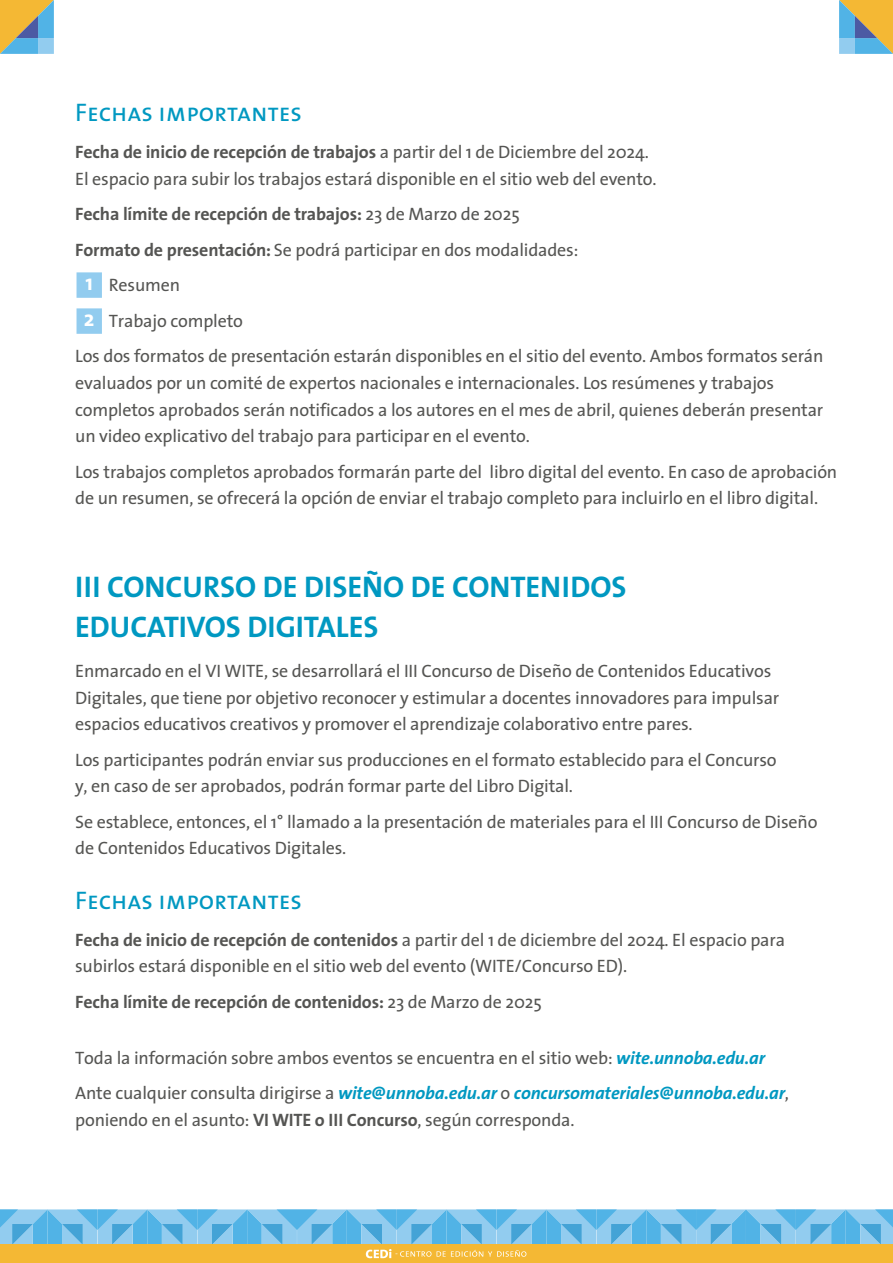
<style>
.page{position:relative;width:893px;height:1263px;background:#fff}
.page>*{position:absolute;margin:0;border:0;box-sizing:border-box;transform-origin:0 0}
.t1{font:700 30px/40.8px "The Sans";color:#0098c1}
.t2{font:25.5px "The Sans Regular Caps";color:#0098c1}
.t3{font:700 22.2px/36px "The Sans";color:#fff}
.t4{font:18px/26.5px "The Sans";letter-spacing:-.01em;color:#555553}
.t5{font:700 18px "The Sans";letter-spacing:-.01em;color:#555553}
.s1{font-weight:700}
.s2{font-weight:400}
.s3{font-weight:700;font-style:italic;color:#0098c1}
</style>
<div class="page">
<svg style="left:0;top:1209px;width:893px;height:54px;background:#a0bdaa"></svg>
<svg style="left:839px;top:0;width:54px;height:54px;background:#a8b089"></svg>
<svg style="left:0;top:0;width:54px;height:54px;background:#a8b089"></svg>
<svg style="left:77px;top:272px;width:25px;height:26px"></svg>
<svg style="left:77px;top:308px;width:25px;height:26px"></svg>
<h2 class="t2" style="left:75px;top:98px;width:228px">Fechas importantes</h2>
<p class="t4" style="left:75px;top:139px;width:583px"><span class="s1">Fecha de inicio de recepción de trabajos</span> a partir del 1 de Diciembre del 2024.<br>El espacio para subir los trabajos estará disponible en el sitio web del evento.</p>
<p class="t5" style="left:75px;top:199px;width:446px">Fecha límite de recepción de trabajos: <span class="s2">23 de Marzo de 2025</span></p>
<p class="t4" style="left:75px;top:237px;width:505px"><span class="s1">Formato de presentación:</span> Se podrá participar en dos modalidades:</p>
<p class="t4" style="left:109px;top:273px;width:73px">Resumen</p>
<p class="t4" style="left:109px;top:308px;width:136px">Trabajo completo</p>
<p class="t4" style="left:75px;top:344px;width:750px">Los dos formatos de presentación estarán disponibles en el sitio del evento. Ambos formatos serán</p>
<p class="t4" style="left:75px;top:370px;width:750px">evaluados por un comité de expertos nacionales e internacionales. Los resúmenes y trabajos completos aprobados serán notificados a los autores en el mes de abril, quienes deberán presentar un video explicativo del trabajo para participar en el evento.</p>
<p class="t4" style="left:75px;top:459px;width:764px">Los trabajos completos aprobados formarán parte del libro digital del evento. En caso de aprobación de un resumen, se ofrecerá la opción de enviar el trabajo completo para incluirlo en el libro digital.</p>
<p class="t3" style="left:84px;top:264px;width:12px">1<br>2</p>
<h1 class="t1" style="left:75px;top:565px;width:553px">III CONCURSO DE DISEÑO DE CONTENIDOS<br>EDUCATIVOS DIGITALES</h1>
<p class="t4" style="left:75px;top:658px;width:706px">Enmarcado en el VI WITE, se desarrollará el III Concurso de Diseño de Contenidos Educativos<br>Digitales, que tiene por objetivo reconocer y estimular a docentes innovadores para impulsar espacios educativos creativos y promover el aprendizaje colaborativo entre pares.</p>
<p class="t4" style="left:75px;top:747px;width:703px">Los participantes podrán enviar sus producciones en el formato establecido para el Concurso y, en caso de ser aprobados, podrán formar parte del Libro Digital.</p>
<p class="t4" style="left:75px;top:809px;width:744px">Se establece, entonces, el 1° llamado a la presentación de materiales para el III Concurso de Diseño de Contenidos Educativos Digitales.</p>
<h2 class="t2" style="left:75px;top:886px;width:228px">Fechas importantes</h2>
<p class="t4" style="left:75px;top:927px;width:711px"><span class="s1">Fecha de inicio de recepción de contenidos</span> a partir del 1 de diciembre del 2024. El espacio para subirlos estará disponible en el sitio web del evento (WITE/Concurso ED).</p>
<p class="t5" style="left:75px;top:986px;width:468px">Fecha límite de recepción de contenidos: <span class="s2">23 de Marzo de 2025</span></p>
<p class="t4" style="left:75px;top:1041px;width:715px;line-height:35.5px">Toda la información sobre ambos eventos se encuentra en el sitio web: <span class="s3">wite.unnoba.edu.ar<br></span>Ante cualquier consulta dirigirse a <span class="s3">wite@unnoba.edu.ar</span> o <span class="s3">concursomateriales@unnoba.edu.ar</span>,</p>
<p class="t4" style="left:75px;top:1107px;width:501px">poniendo en el asunto: <span class="s1">VI WITE o III Concurso</span>, según corresponda.</p>
</div>
